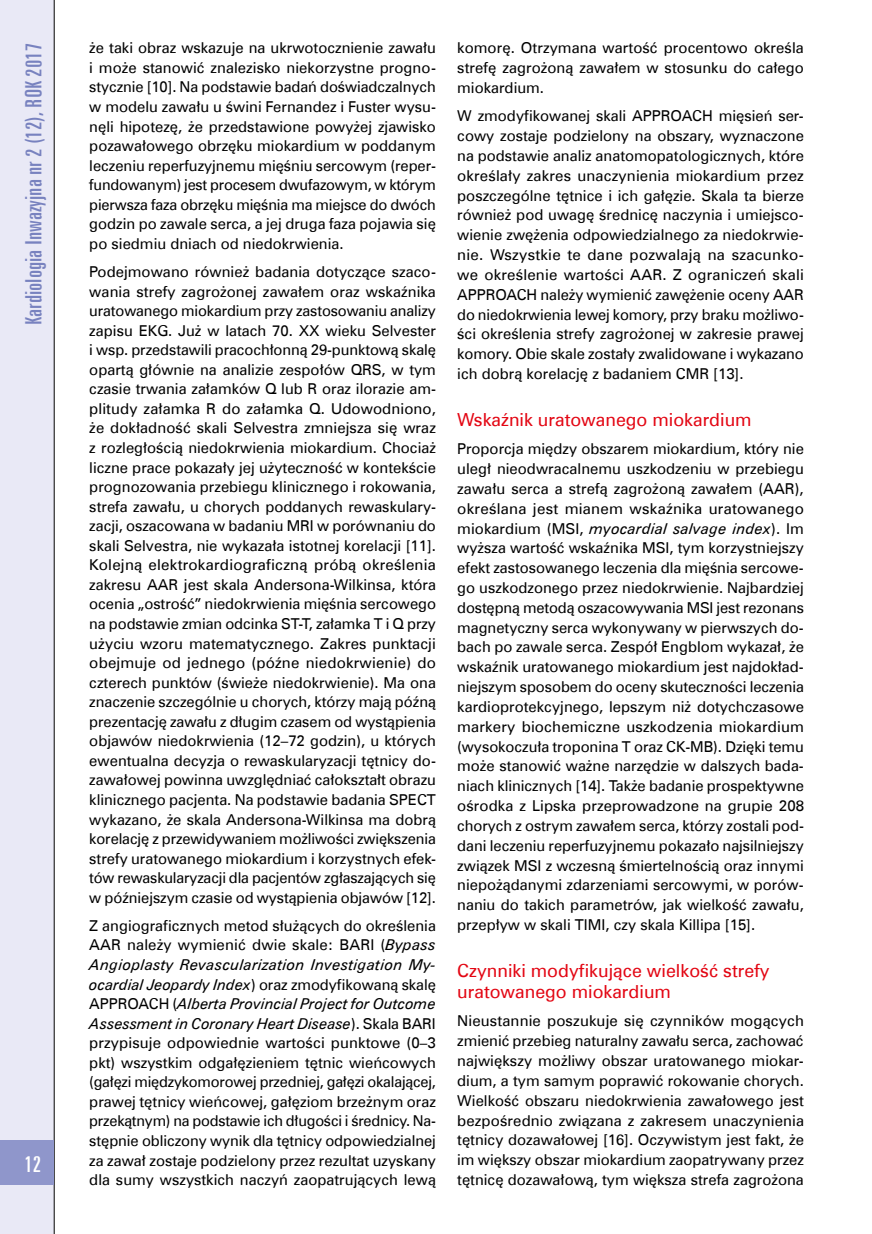
<style>
.page{position:relative;width:872px;height:1234px;background:#fff}
.page>*{position:absolute;margin:0;border:0;box-sizing:border-box;transform-origin:0 0}
.t1{font:22.5px "Zurich X Cn EU";color:#7882bf;scale:1.07 1}
.t2{font:22.5px "Zurich X Cn EU";color:#fff;scale:1.07 1}
.t3{font:18px/21.3px "Zurich EU";color:#e30613}
.t4{font:15px/19.5px "Zurich EU";color:#000;text-align:justify}
.s1{font-style:italic}
</style>
<div class="page">
<div style="left:0;top:0;width:54px;height:1233px;background:#e9e9f6"></div>
<hr style="left:54px;top:0;width:1px;height:1233px;background:#000">
<div style="left:0;top:1140px;width:54px;height:44px;background:#8f96cb"></div>
<h1 class="t1" style="left:20px;top:325px;width:265px;rotate:-90deg">Kardiologia Inwazyjna nr 2 (12), ROK 2017</h1>
<p class="t4" style="left:89px;top:38px;width:348px">że taki obraz wskazuje na ukrwotocznienie zawału i może stanowić znalezisko niekorzystne progno&shy;stycznie [10]. Na podstawie badań doświadczalnych w modelu zawału u świni Fernandez i Fuster wysu&shy;nęli hipotezę, że przedstawione powyżej zjawisko pozawałowego obrzęku miokardium w poddanym leczeniu reperfuzyjnemu mięśniu sercowym (reper&shy;fundowanym) jest procesem dwufazowym, w którym pierwsza faza obrzęku mięśnia ma miejsce do dwóch godzin po zawale serca, a jej druga faza pojawia się po siedmiu dniach od niedokrwienia.</p>
<p class="t4" style="left:89px;top:262px;width:348px">Podejmowano również badania dotyczące szaco&shy;wania strefy zagrożonej zawałem oraz wskaźnika uratowanego miokardium przy zastosowaniu analizy zapisu EKG. Już w latach 70. XX wieku Selvester i wsp. przedstawili pracochłonną 29-punktową skalę opartą głównie na analizie zespołów QRS, w tym czasie trwania załamków Q lub R oraz ilorazie am&shy;plitudy załamka R do załamka Q. Udowodniono, że dokładność skali Selvestra zmniejsza się wraz z rozległością niedokrwienia miokardium. Chociaż liczne prace pokazały jej użyteczność w kontekście prognozowania przebiegu klinicznego i rokowania, strefa zawału, u chorych poddanych rewaskulary&shy;zacji, oszacowana w badaniu MRI w porównaniu do skali Selvestra, nie wykazała istotnej korelacji [11].<br>Kolejną elektrokardiograficzną próbą określenia zakresu AAR jest skala Andersona-Wilkinsa, która ocenia „ostrość” niedokrwienia mięśnia sercowego na podstawie zmian odcinka ST-T, załamka T i Q przy użyciu wzoru matematycznego. Zakres punktacji obejmuje od jednego (późne niedokrwienie) do czterech punktów (świeże niedokrwienie). Ma ona znaczenie szczególnie u chorych, którzy mają późną prezentację zawału z długim czasem od wystąpienia objawów niedokrwienia (12–72 godzin), u których ewentualna decyzja o rewaskularyzacji tętnicy do&shy;zawałowej powinna uwzględniać całokształt obrazu klinicznego pacjenta. Na podstawie badania SPECT wykazano, że skala Andersona-Wilkinsa ma dobrą korelację z przewidywaniem możliwości zwiększenia strefy uratowanego miokardium i korzystnych efek&shy;tów rewaskularyzacji dla pacjentów zgłaszających się w późniejszym czasie od wystąpienia objawów [12].</p>
<p class="t4" style="left:89px;top:915px;width:348px">Z angiograficznych metod służących do określenia AAR należy wymienić dwie skale: BARI (<span class="s1">Bypass Angioplasty Revascularization Investigation My&shy;ocardial Jeopardy Index</span>) oraz zmodyfikowaną skalę APPROACH (<span class="s1">Alberta Provincial Project for Outcome Assessment in Coronary Heart Disease</span>). Skala BARI przypisuje odpowiednie wartości punktowe (0–3 pkt) wszystkim odgałęzieniem tętnic wieńcowych (gałęzi międzykomorowej przedniej, gałęzi okalającej, prawej tętnicy wieńcowej, gałęziom brzeżnym oraz przekątnym) na podstawie ich długości i średnicy. Na&shy;stępnie obliczony wynik dla tętnicy odpowiedzialnej za zawał zostaje podzielony przez rezultat uzyskany dla sumy wszystkich naczyń zaopatrujących lewą</p>
<h1 class="t2" style="left:24px;top:1150px;width:17px">12</h1>
<p class="t4" style="left:457px;top:38px;width:348px">komorę. Otrzymana wartość procentowo określa strefę zagrożoną zawałem w stosunku do całego miokardium.</p>
<p class="t4" style="left:457px;top:106px;width:348px">W zmodyfikowanej skali APPROACH mięsień ser&shy;cowy zostaje podzielony na obszary, wyznaczone na podstawie analiz anatomopatologicznych, które określały zakres unaczynienia miokardium przez poszczególne tętnice i ich gałęzie. Skala ta bierze również pod uwagę średnicę naczynia i umiejsco&shy;wienie zwężenia odpowiedzialnego za niedokrwie&shy;nie. Wszystkie te dane pozwalają na szacunko&shy;we określenie wartości AAR. Z ograniczeń skali APPROACH należy wymienić zawężenie oceny AAR do niedokrwienia lewej komory, przy braku możliwo&shy;ści określenia strefy zagrożonej w zakresie prawej komory. Obie skale zostały zwalidowane i wykazano ich dobrą korelację z badaniem CMR [13].</p>
<p class="t3" style="left:457px;top:408px;width:296px">Wskaźnik uratowanego miokardium</p>
<p class="t4" style="left:457px;top:439px;width:348px">Proporcja między obszarem miokardium, który nie uległ nieodwracalnemu uszkodzeniu w przebiegu zawału serca a strefą zagrożoną zawałem (AAR), określana jest mianem wskaźnika uratowanego miokardium (MSI, <span class="s1">myocardial salvage index</span>). Im wyższa wartość wskaźnika MSI, tym korzystniejszy efekt zastosowanego leczenia dla mięśnia sercowe&shy;go uszkodzonego przez niedokrwienie. Najbardziej dostępną metodą oszacowywania MSI jest rezonans magnetyczny serca wykonywany w pierwszych do&shy;bach po zawale serca. Zespół Engblom wykazał, że wskaźnik uratowanego miokardium jest najdokład&shy;niejszym sposobem do oceny skuteczności leczenia kardioprotekcyjnego, lepszym niż dotychczasowe markery biochemiczne uszkodzenia miokardium (wysokoczuła troponina T oraz CK-MB). Dzięki temu może stanowić ważne narzędzie w dalszych bada&shy;niach klinicznych [14]. Także badanie prospektywne ośrodka z Lipska przeprowadzone na grupie 208 chorych z ostrym zawałem serca, którzy zostali pod&shy;dani leczeniu reperfuzyjnemu pokazało najsilniejszy związek MSI z wczesną śmiertelnością oraz innymi niepożądanymi zdarzeniami sercowymi, w porów&shy;naniu do takich parametrów, jak wielkość zawału, przepływ w skali TIMI, czy skala Killipa [15].</p>
<p class="t3" style="left:457px;top:959px;width:314px">Czynniki modyfikujące wielkość strefy uratowanego miokardium</p>
<p class="t4" style="left:457px;top:1010px;width:348px">Nieustannie poszukuje się czynników mogących zmienić przebieg naturalny zawału serca, zachować największy możliwy obszar uratowanego miokar&shy;dium, a tym samym poprawić rokowanie chorych.<br>Wielkość obszaru niedokrwienia zawałowego jest bezpośrednio związana z zakresem unaczynienia tętnicy dozawałowej [16]. Oczywistym jest fakt, że im większy obszar miokardium zaopatrywany przez tętnicę dozawałową, tym większa strefa zagrożona</p>
</div>
